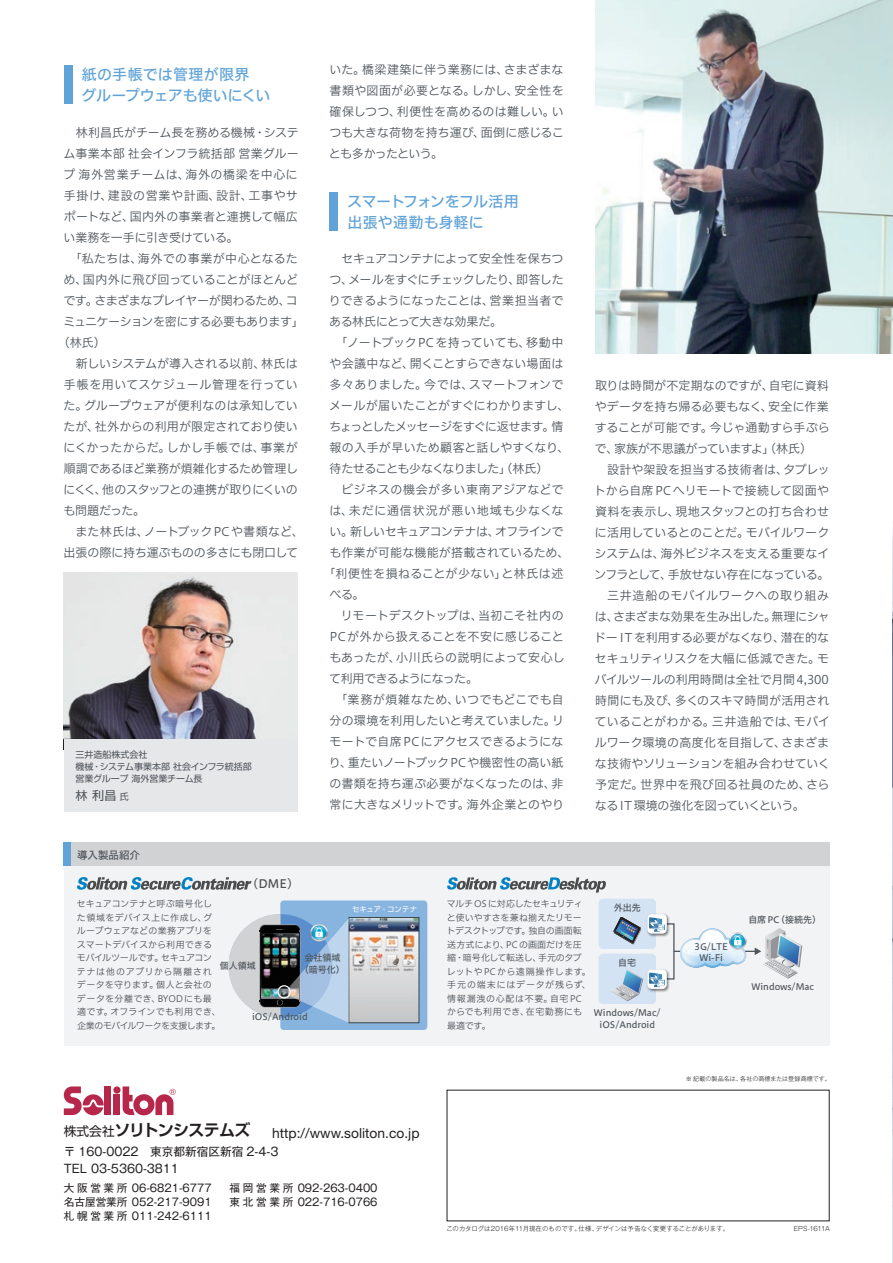
<style>
.page{position:relative;width:893px;height:1263px;background:#fff}
.page>*{position:absolute;margin:0;border:0;box-sizing:border-box;transform-origin:0 0}
.t1{font:700 15.9px "Shin Go Pr 6 N De";letter-spacing:-.045em;color:#231f20}
.t2{font:15px/21px "Hiragino UD Sans F Std N W5";color:#60a3d8}
.t3{font:15px/21px "Hiragino UD Sans F Std N W5";letter-spacing:-.025em;color:#60a3d8}
.t4{font:13.8px "Helvetica Neue LT Std";color:#231f20}
.t5{font:12px/21px "Hiragino UD Sans F Std N W3";letter-spacing:-.005em;color:#4d545a;text-align:justify}
.t6{font:12px "Hiragino UD Sans F Std N W3";letter-spacing:.015em;color:#4d545a}
.t7{font:12px "Hiragino UD Sans F Std N W3";letter-spacing:.03em;color:#4d545a}
.t8{font:12px "Hiragino UD Sans F Std N W3";letter-spacing:-.05em;color:#4d545a}
.t9{font:12px "Hiragino UD Sans F Std N W3";letter-spacing:-.03em;color:#4d545a}
.t10{font:12px "Hiragino UD Sans F Std N W3";letter-spacing:.05em;color:#4d545a}
.t11{font:12px "Hiragino UD Sans F Std N W3";letter-spacing:-.035em;color:#4d545a}
.t12{font:12px "Hiragino UD Sans F Std N W3";letter-spacing:-.06em;color:#4d545a}
.t13{font:12px "Hiragino UD Sans F Std N W3";letter-spacing:-.04em;color:#4d545a}
.t14{font:12px "Hiragino UD Sans F Std N W3";letter-spacing:.04em;color:#4d545a}
.t15{font:12px "Hiragino UD Sans F Std N W3";letter-spacing:.065em;color:#4d545a}
.t16{font:12px "Shin Go Pr 6 N";color:#4d545a}
.t17{font:11.7px/17px "Gothic MB101 Pr 6 N";color:#231f20}
.t18{font:11.55px "Hiragino UD Sans F Std N W5";color:#4b4c4d}
.t19{font:10.65px "Gothic MB101 Pr 6 N";color:#231f20}
.t20{font:10.5px "Hiragino UD Sans F Std N W5";color:#4d545a}
.t21{font:9px/13.5px "Hiragino UD Sans F Std N W3";letter-spacing:.01em;color:#4d545a}
.t22{font:9px/12px "Hiragino UD Sans F Std N W5";color:#4d545a;text-align:center}
.t23{font:9px/12px "Shin Go Pr 6 N";color:#4d545a}
.t24{font:9px "Hiragino UD Sans F Std N W3";letter-spacing:-.035em;color:#4d545a}
.t25{font:7.35px "Shin Go Pr 6 N";letter-spacing:.02em;color:#fff}
.t26{font:300 6.45px "Gothic MB101 Pr 6 N";letter-spacing:-.005em;color:#231f20}
.t27{font:300 6.45px "Gothic MB101 Pr 6 N";letter-spacing:-.04em;color:#231f20}
.t28{font:300 6px "Gothic MB101 Pr 6 N";letter-spacing:.01em;color:#231f20}
.s1{font-size:9px}
.s2{font-family:"Shin Go Pr 6 N";font-weight:400;font-size:12.75px}
</style>
<div class="page">
<div style="left:105px;top:1086px;width:6px;height:29px;background:#b6274b"></div>
<div style="left:114px;top:1095px;width:6px;height:20px;background:#b6274b"></div>
<div style="left:113px;top:1086px;width:8px;height:7px;background:#b6274b;border-radius:50%"></div>
<svg style="left:64px;top:1086px;width:40px;height:29px"></svg>
<svg style="left:123px;top:1086px;width:53px;height:29px"></svg>
<img style="left:892px;top:372px;width:1px;height:891px">
<div style="left:64px;top:843px;width:765px;height:202px;background:#f2f3f4"></div>
<div style="left:64px;top:843px;width:765px;height:23px;background:#d1d2d4"></div>
<div style="left:64px;top:843px;width:7px;height:23px;background:#60a3d8"></div>
<img style="left:595px;top:0;width:298px;height:353px">
<img style="left:64px;top:572px;width:234px;height:167px">
<div style="left:64px;top:739px;width:234px;height:72px;background:#e6e7e9"></div>
<div style="left:64px;top:65px;width:8px;height:38px;background:#60a3d8"></div>
<div style="left:330px;top:193px;width:8px;height:38px;background:#60a3d8"></div>
<svg style="left:77px;top:877px;width:175px;height:13px"></svg>
<div style="left:280px;top:900px;width:147px;height:130px;background:#87b5e0;border-radius:3px"></div>
<img style="left:351px;top:919px;width:66px;height:102px">
<div style="left:349px;top:917px;width:70px;height:106px;border:1px solid #38454d"></div>
<svg style="left:229px;top:914px;width:120px;height:109px"></svg>
<div style="left:277px;top:985px;width:14px;height:13px;border:1px solid #fff;border-radius:50%"></div>
<svg style="left:447px;top:877px;width:159px;height:15px"></svg>
<hr style="left:674px;top:951px;width:82px;height:1px;background:#4d545a">
<svg style="left:755px;top:928px;width:47px;height:51px"></svg>
<div style="left:599px;top:954px;width:57px;height:50px;background:#d4e3f4;border-radius:4px"></div>
<div style="left:599px;top:899px;width:57px;height:50px;background:#d4e3f4;border-radius:4px"></div>
<svg style="left:613px;top:917px;width:28px;height:27px"></svg>
<img style="left:648px;top:913px;width:27px;height:35px">
<svg style="left:647px;top:914px;width:20px;height:20px"></svg>
<img style="left:653px;top:950px;width:27px;height:54px">
<svg style="left:611px;top:969px;width:56px;height:32px"></svg>
<svg style="left:680px;top:928px;width:66px;height:40px"></svg>
<p class="t2" style="left:81px;top:63px;width:190px">紙の手帳では管理が限界<br>グループウェアも使いにくい</p>
<p class="t5" style="left:64px;top:122px;width:236px">　林利昌氏がチーム長を務める機械・システ</p>
<p class="t6" style="left:63px;top:145px;width:237px">ム事業本部 社会インフラ統括部 営業グルー</p>
<p class="t10" style="left:63px;top:166px;width:236px">プ 海外営業チームは、海外の橋梁を中心に</p>
<p class="t10" style="left:64px;top:187px;width:236px">手掛け、建設の営業や計画、設計、工事やサ</p>
<p class="t5" style="left:64px;top:206px;width:235px">ポートなど、国内外の事業者と連携して幅広</p>
<p class="t5" style="left:64px;top:227px;width:176px">い業務を一手に引き受けている。</p>
<p class="t7" style="left:64px;top:250px;width:236px">　「私たちは、海外での事業が中心となるた</p>
<p class="t5" style="left:64px;top:269px;width:236px">め、国内外に飛び回っていることがほとんど</p>
<p class="t13" style="left:63px;top:292px;width:236px">です。さまざまなプレイヤーが関わるため、コ</p>
<p class="t8" style="left:63px;top:313px;width:242px">ミュニケーションを密にする必要もあります」</p>
<p class="t5" style="left:58px;top:332px;width:49px">（林氏）</p>
<p class="t5" style="left:64px;top:353px;width:235px">　新しいシステムが導入される以前、林氏は</p>
<p class="t7" style="left:64px;top:376px;width:236px">手帳を用いてスケジュール管理を行ってい</p>
<p class="t5" style="left:64px;top:395px;width:236px">た。グループウェアが便利なのは承知してい</p>
<p class="t5" style="left:64px;top:416px;width:236px">たが、社外からの利用が限定されており使い</p>
<p class="t6" style="left:64px;top:439px;width:236px">にくかったからだ。しかし手帳では、事業が</p>
<p class="t9" style="left:64px;top:460px;width:236px">順調であるほど業務が煩雑化するため管理し</p>
<p class="t11" style="left:64px;top:481px;width:236px">にくく、他のスタッフとの連携が取りにくいの</p>
<p class="t5" style="left:64px;top:500px;width:83px">も問題だった。</p>
<p class="t6" style="left:64px;top:523px;width:241px">　また林氏は、ノートブックPCや書類など、</p>
<p class="t5" style="left:64px;top:542px;width:236px">出張の際に持ち運ぶものの多さにも閉口して</p>
<p class="t23" style="left:75px;top:748px;width:178px">三井造船株式会社<br>機械・システム事業本部 社会インフラ統括部営業グループ 海外営業チーム長</p>
<p class="t16" style="left:75px;top:785px;width:55px">林 利昌<span class="s1">氏</span></p>
<p class="t20" style="left:77px;top:846px;width:64px">導入製品紹介</p>
<p class="t18" style="left:252px;top:875px;width:42px">(DME)</p>
<p class="t5" style="left:329px;top:59px;width:237px">いた。橋梁建築に伴う業務には、さまざまな書類や図面が必要となる。しかし、安全性を確保しつつ、利便性を高めるのは難しい。いつも大きな荷物を持ち運び、面倒に感じることも多かったという。</p>
<p class="t3" style="left:347px;top:190px;width:173px">スマートフォンをフル活用出張や通勤も身軽に</p>
<p class="t5" style="left:330px;top:248px;width:236px">　セキュアコンテナによって安全性を保ちつ</p>
<p class="t9" style="left:329px;top:271px;width:236px">つ、メールをすぐにチェックしたり、即答した</p>
<p class="t5" style="left:329px;top:290px;width:236px">りできるようになったことは、営業担当者で</p>
<p class="t11" style="left:329px;top:313px;width:174px">ある林氏にとって大きな効果だ。</p>
<p class="t5" style="left:330px;top:332px;width:235px">　「ノートブックPCを持っていても、移動中</p>
<p class="t5" style="left:329px;top:353px;width:236px">や会議中など、開くことすらできない場面は</p>
<p class="t6" style="left:330px;top:376px;width:235px">多々ありました。今では、スマートフォンで</p>
<p class="t5" style="left:329px;top:395px;width:242px">メールが届いたことがすぐにわかりますし、</p>
<p class="t8" style="left:329px;top:418px;width:236px">ちょっとしたメッセージをすぐに返せます。情</p>
<p class="t5" style="left:330px;top:437px;width:241px">報の入手が早いため顧客と話しやすくなり、</p>
<p class="t12" style="left:330px;top:460px;width:221px">待たせることも少なくなりました」（林氏）</p>
<p class="t7" style="left:330px;top:481px;width:235px">　ビジネスの機会が多い東南アジアなどで</p>
<p class="t15" style="left:329px;top:502px;width:236px">は、未だに通信状況が悪い地域も少なくな</p>
<p class="t8" style="left:329px;top:523px;width:236px">い。新しいセキュアコンテナは、オフラインで</p>
<p class="t5" style="left:329px;top:542px;width:242px">も作業が可能な機能が搭載されているため、</p>
<p class="t14" style="left:324px;top:565px;width:241px">「利便性を損ねることが少ない」と林氏は述</p>
<p class="t5" style="left:329px;top:584px;width:37px">べる。</p>
<p class="t6" style="left:330px;top:607px;width:236px">　リモートデスクトップは、当初こそ社内の</p>
<p class="t5" style="left:330px;top:626px;width:236px">PCが外から扱えることを不安に感じること</p>
<p class="t5" style="left:329px;top:647px;width:237px">もあったが、小川氏らの説明によって安心し</p>
<p class="t12" style="left:329px;top:670px;width:150px">て利用できるようになった。</p>
<p class="t7" style="left:330px;top:691px;width:236px">　「業務が煩雑なため、いつでもどこでも自</p>
<p class="t5" style="left:330px;top:710px;width:236px">分の環境を利用したいと考えていました。リ</p>
<p class="t5" style="left:329px;top:731px;width:236px">モートで自席PCにアクセスできるようにな</p>
<p class="t5" style="left:329px;top:752px;width:236px">り、重たいノートブックPCや機密性の高い紙</p>
<p class="t5" style="left:329px;top:773px;width:236px">の書類を持ち運ぶ必要がなくなったのは、非</p>
<p class="t5" style="left:330px;top:794px;width:236px">常に大きなメリットです。海外企業とのやり</p>
<p class="t5" style="left:594px;top:374px;width:238px;text-align:left">取りは時間が不定期なのですが、自宅に資料やデータを持ち帰る必要もなく、安全に作業することが可能です。今じゃ通勤すら手ぶらで、家族が不思議がっていますよ」（林氏）<br>　設計や架設を担当する技術者は、タブレットから自席PCへリモートで接続して図面や資料を表示し、現地スタッフとの打ち合わせに活用しているとのことだ。モバイルワークシステムは、海外ビジネスを支える重要なインフラとして、手放せない存在になっている。　三井造船のモバイルワークへの取り組みは、さまざまな効果を生み出した。無理にシャドー ITを利用する必要がなくなり、潜在的なセキュリティリスクを大幅に低減できた。モバイルツールの利用時間は全社で月間4,300時間にも及び、多くのスキマ時間が活用されていることがわかる。三井造船では、モバイルワーク環境の高度化を目指して、さまざまな技術やソリューションを組み合わせていく予定だ。世界中を飛び回る社員のため、さらなるIT環境の強化を図っていくという。</p>
<p class="t21" style="left:77px;top:896px;width:145px">セキュアコンテナと呼ぶ暗号化した領域をデバイス上に作成し、グループウェアなどの業務アプリをスマートデバイスから利用できるモバイルツールです。セキュアコンテナは他のアプリから隔離されデータを守ります。個人と会社のデータを分離でき、BYODにも最適です。オフラインでも利用でき、企業のモバイルワークを支援します。</p>
<p class="t25" style="left:352px;top:903px;width:66px">セキュア・コンテナ</p>
<p class="t22" style="left:300px;top:951px;width:46px">会社領域（暗号化）</p>
<p class="t22" style="left:220px;top:959px;width:37px">個人領域</p>
<p class="t22" style="left:252px;top:1010px;width:57px">iOS/Android</p>
<h1 class="t1" style="left:64px;top:1116px;width:188px"><span class="s2">株式会社</span>ソリトンシステムズ</h1>
<p class="t17" style="left:64px;top:1143px;width:216px">〒 160-0022　東京都新宿区新宿 2-4-3<br>TEL 03-5360-3811　</p>
<p class="t19" style="left:64px;top:1179px;width:149px">大阪営業所 06-6821-6777</p>
<p class="t19" style="left:230px;top:1179px;width:149px">福岡営業所 092-263-0400</p>
<p class="t19" style="left:64px;top:1193px;width:149px">名古屋営業所 052-217-9091</p>
<p class="t19" style="left:230px;top:1193px;width:149px">東北営業所 022-716-0766</p>
<p class="t19" style="left:64px;top:1206px;width:149px">札幌営業所 011-242-6111</p>
<p class="t4" style="left:272px;top:1124px;width:149px">http://www.soliton.co.jp</p>
<p class="t24" style="left:447px;top:897px;width:137px">マルチOSに対応したセキュリティ</p>
<p class="t22" style="left:614px;top:901px;width:28px">外出先</p>
<p class="t21" style="left:446px;top:910px;width:146px">と使いやすさを兼ね揃えたリモートデスクトップです。独自の画面転送方式により、PCの画面だけを圧縮・暗号化して転送し、手元のタブレットやPCから遠隔操作します。手元の端末にはデータが残らず、情報漏洩の心配は不要。自宅PCからでも利用でき、在宅勤務にも最適です。</p>
<p class="t22" style="left:618px;top:956px;width:19px">自宅</p>
<p class="t22" style="left:594px;top:1006px;width:68px">Windows/Mac/ iOS/Android</p>
<p class="t22" style="left:695px;top:941px;width:35px;line-height:10.5px">3G/LTE<br>Wi-Fi</p>
<p class="t22" style="left:749px;top:913px;width:74px">自席PC（接続先）</p>
<p class="t22" style="left:751px;top:980px;width:64px">Windows/Mac</p>
<p class="t28" style="left:686px;top:1074px;width:146px">※ 記載の製品名は、各社の商標または登録商標です。</p>
<p class="t26" style="left:446px;top:1223px;width:284px">このカタログは2016年11月現在のものです。仕様、デザインは予告なく変更することがあります。</p>
<p class="t27" style="left:794px;top:1223px;width:38px">EPS-1611A</p>
</div>
